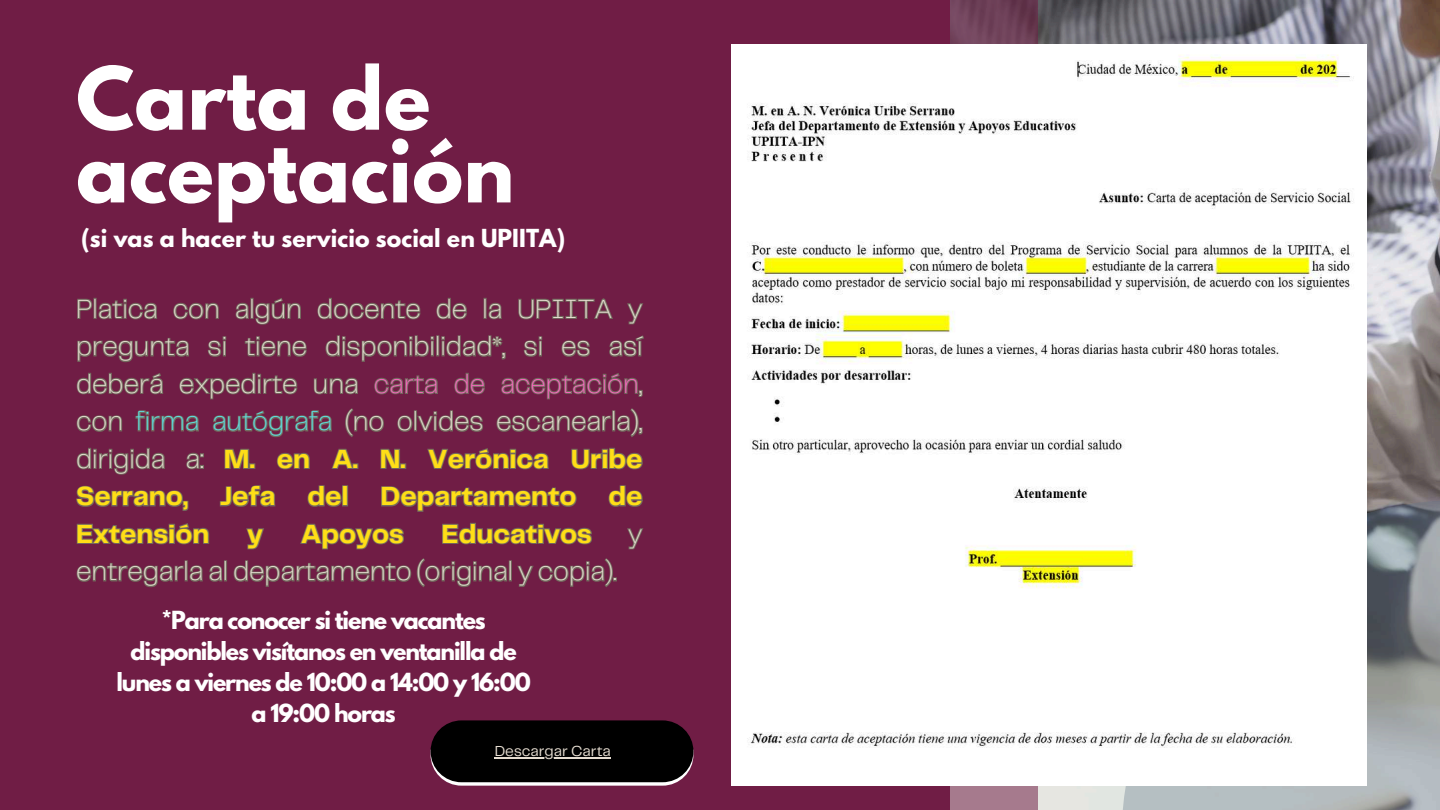
<style>
.page{position:relative;width:1440px;height:810px;background:#fff}
.page>*{position:absolute;margin:0;border:0;box-sizing:border-box;transform-origin:0 0}
.t1{font:700 77px/72.8px "League Spartan";letter-spacing:.005em;color:#fff}
.t2{font:200 27.2px/37.5px "Telegraf";color:#e6ddd1;text-align:justify}
.t3{font:700 27.2px "Telegraf";color:#ffde17}
.t4{font:700 22.1px/30.8px "League Spartan";letter-spacing:-.05em;color:#fff;text-align:center}
.t5{font:700 22px "League Spartan";letter-spacing:.005em;color:#fff}
.t6{font:15.1px "Telegraf";color:#e6ddd1}
.s1{color:#ff66c4}
.s2{color:#5ce1e6}
.s3{font-weight:700;color:#ffde17}
</style>
<div class="page">
<img style="left:1038px;top:0;width:402px;height:810px">
<div style="left:0;top:0;width:950px;height:810px;background:#701d45"></div>
<svg style="left:1121px;top:500px;width:319px;height:310px;background:#949a9d"></svg>
<img style="left:732px;top:45px;width:635px;height:741px">
<svg style="left:76px;top:295px;width:569px;height:31px;background:#702e4a"></svg>
<svg style="left:76px;top:333px;width:570px;height:31px;background:#702f4b"></svg>
<svg style="left:75px;top:370px;width:284px;height:31px;background:#70314b"></svg>
<svg style="left:373px;top:371px;width:271px;height:30px;background:#70314b"></svg>
<svg style="left:75px;top:407px;width:569px;height:106px;background:#702e4a"></svg>
<svg style="left:76px;top:521px;width:518px;height:30px;background:#70314b"></svg>
<svg style="left:626px;top:527px;width:19px;height:24px"></svg>
<svg style="left:75px;top:557px;width:543px;height:32px;background:#70324b"></svg>
<svg style="left:431px;top:757px;width:262px;height:29px"></svg>
<div style="left:431px;top:720px;width:262px;height:62px;background:#000;border-radius:31px"></div>
<hr style="left:495px;top:758px;width:116px;height:1px;background:#e6ddd1">
<h1 class="t1" style="left:76px;top:72px;width:440px">Carta de aceptación</h1>
<p class="t5" style="left:81px;top:227px;width:486px">(si vas a hacer tu servicio social en UPIITA)</p>
<p class="t2" style="left:76px;top:292px;width:568px">Platica con algún docente de la UPIITA y pregunta si tiene disponibilidad*, si es así deberá expedirte una <span class="s1">carta de aceptación</span>, con <span class="s2">firma autógrafa</span> (no olvides escanearla), dirigida a: <span class="s3">M. en A. N. Verónica Uribe Serrano, Jefa del Departamento de Extensión</span></p>
<p class="t3" style="left:247px;top:522px;width:17px">y</p>
<p class="t3" style="left:301px;top:522px;width:105px">Apoyos</p>
<p class="t3" style="left:442px;top:522px;width:152px">Educativos</p>
<p class="t2" style="left:628px;top:517px;width:16px">y</p>
<p class="t2" style="left:76px;top:554px;width:542px">entregarla al departamento (original y copia).</p>
<p class="t4" style="left:117px;top:608px;width:416px">*Para conocer si tiene vacantes disponibles visítanos en ventanilla de lunes a viernes de 10:00 a 14:00 y 16:00 a 19:00 horas</p>
<p class="t6" style="left:495px;top:745px;width:118px">Descargar Carta</p>
</div>
